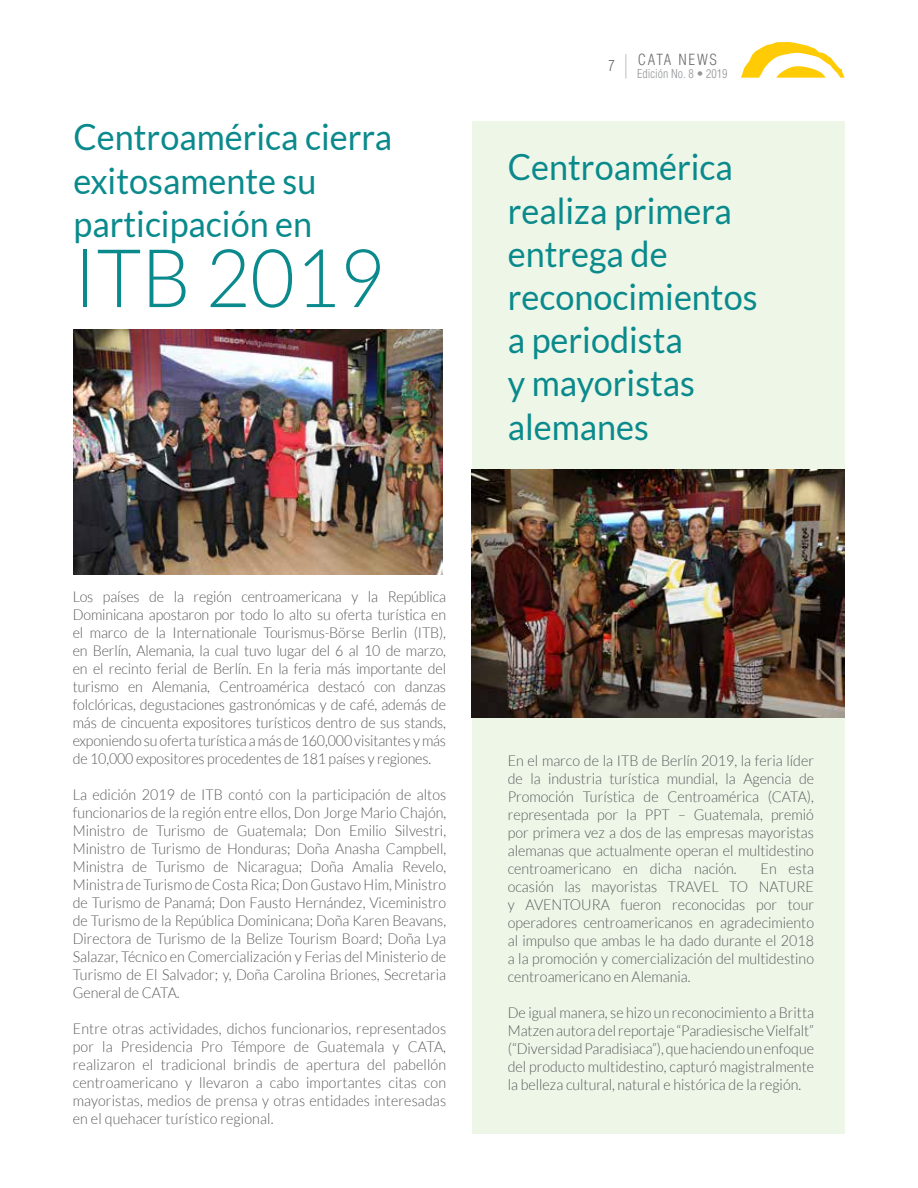
<style>
.page{position:relative;width:918px;height:1188px;background:#fff}
.page>*{position:absolute;margin:0;border:0;box-sizing:border-box;transform-origin:0 0}
.t1{font:300 81px "Lato";color:#0a8a8c;scale:.95 1}
.t2{font:36px/43.2px "Lato";color:#0a8a8c;scale:.95 1}
.t3{font:300 15px/18px "Lato";color:#58595b;text-align:justify;scale:.95 1}
.t4{font:300 condensed 15px "Helvetica LT Std";letter-spacing:.12em;color:#6d6e71}
.t5{font:300 condensed 12px "Helvetica LT Std";color:#939598}
</style>
<div class="page">
<svg style="left:741px;top:42px;width:103px;height:36px"></svg>
<svg style="left:625px;top:54px;width:1px;height:24px"></svg>
<div style="left:472px;top:122px;width:372px;height:1012px;background:#eef6e8"></div>
<img style="left:74px;top:329px;width:368px;height:246px">
<img style="left:472px;top:469px;width:372px;height:248px">
<h2 class="t2" style="left:74px;top:116px;width:337px">Centroamérica cierra exitosamente su participación en</h2>
<h1 class="t1" style="left:74px;top:235px;width:328px">ITB 2019</h1>
<p class="t3" style="left:73px;top:587px;width:395px">Los países de la región centroamericana y la República Dominicana apostaron por todo lo alto su oferta turística en el marco de la Internationale Tourismus-Börse Berlin (ITB), en Berlín, Alemania, la cual tuvo lugar del 6 al 10 de marzo, en el recinto ferial de Berlín. En la feria más importante del turismo en Alemania, Centroamérica destacó con danzas folclóricas, degustaciones gastronómicas y de café, además de más de cincuenta expositores turísticos dentro de sus stands, exponiendo su oferta turística a más de 160,000 visitantes y más de 10,000 expositores procedentes de 181 países y regiones.</p>
<p class="t3" style="left:73px;top:785px;width:395px">La edición 2019 de ITB contó con la participación de altos funcionarios de la región entre ellos, Don Jorge Mario Chajón, Ministro de Turismo de Guatemala; Don Emilio Silvestri, Ministro de Turismo de Honduras; Doña Anasha Campbell, Ministra de Turismo de Nicaragua; Doña Amalia Revelo, Ministra de Turismo de Costa Rica; Don Gustavo Him, Ministro de Turismo de Panamá; Don Fausto Hernández, Viceministro de Turismo de la República Dominicana; Doña Karen Beavans, Directora de Turismo de la Belize Tourism Board; Doña Lya Salazar, Técnico en Comercialización y Ferias del Ministerio de Turismo de El Salvador; y, Doña Carolina Briones, Secretaria General de CATA.</p>
<p class="t3" style="left:73px;top:1019px;width:395px">Entre otras actividades, dichos funcionarios, representados por la Presidencia Pro Témpore de Guatemala y CATA, realizaron el tradicional brindis de apertura del pabellón centroamericano y llevaron a cabo importantes citas con mayoristas, medios de prensa y otras entidades interesadas en el quehacer turístico regional.</p>
<p class="t4" style="left:608px;top:56px;width:8px">7</p>
<p class="t4" style="left:638px;top:50px;width:81px">CATA NEWS</p>
<p class="t5" style="left:637px;top:66px;width:92px">Edición No. 8 • 2019</p>
<h2 class="t2" style="left:508px;top:146px;width:264px">Centroamérica realiza primera entrega de reconocimientos a periodista<br>y mayoristas alemanes</h2>
<p class="t3" style="left:508px;top:752px;width:324px">En el marco de la ITB de Berlín 2019, la feria líder de la industria turística mundial, la Agencia de Promoción Turística de Centroamérica (CATA), representada por la PPT – Guatemala, premió por primera vez a dos de las empresas mayoristas alemanas que actualmente operan el multidestino centroamericano en dicha nación.</p>
<p class="t3" style="left:508px;top:860px;width:324px;text-indent:253px">En esta ocasión las mayoristas TRAVEL TO NATURE y AVENTOURA fueron reconocidas por tour operadores centroamericanos en agradecimiento al impulso que ambas le ha dado durante el 2018 a la promoción y comercialización del multidestino centroamericano en Alemania.</p>
<p class="t3" style="left:508px;top:1004px;width:324px">De igual manera, se hizo un reconocimiento a Britta Matzen autora del reportaje “Paradiesische Vielfalt” (“Diversidad Paradisiaca”), que haciendo un enfoque del producto multidestino, capturó magistralmente la belleza cultural, natural e histórica de la región.</p>
</div>
